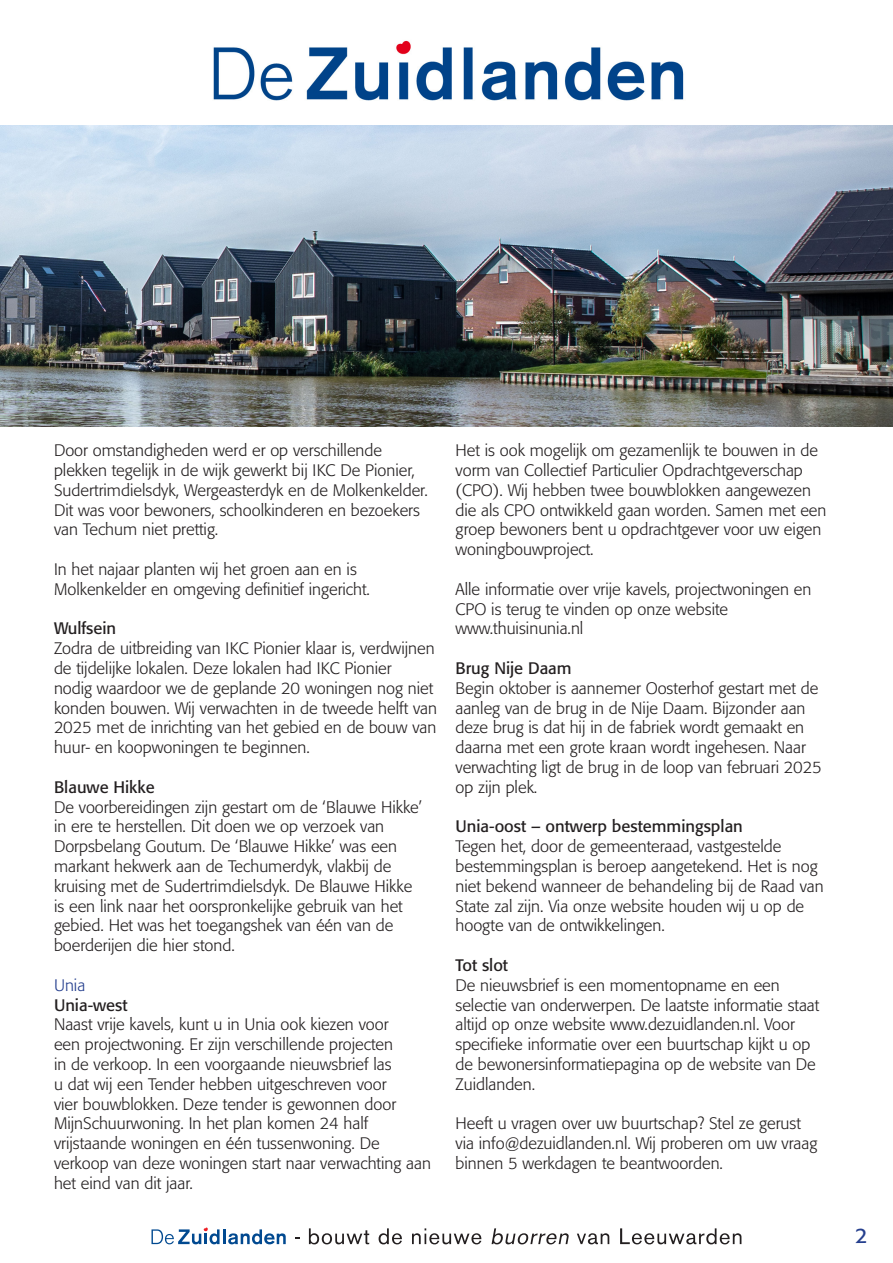
<style>
.page{position:relative;width:893px;height:1263px;background:#fff}
.page>*{position:absolute;margin:0;border:0;box-sizing:border-box;transform-origin:0 0}
.t1{font:21px "Formata";color:#253f8e}
.t2{font:300 16.5px/19.8px "Formata";color:#231f20}
.t3{font:16.5px "Formata";color:#231f20}
.t4{font:300 16.5px "Formata";color:#253f8e}
</style>
<div class="page">
<img style="left:213px;top:40px;width:471px;height:61px">
<svg style="left:309px;top:1228px;width:60px;height:16px"></svg>
<svg style="left:379px;top:1228px;width:23px;height:16px"></svg>
<svg style="left:412px;top:1228px;width:69px;height:16px"></svg>
<svg style="left:492px;top:1228px;width:77px;height:16px"></svg>
<svg style="left:577px;top:1233px;width:32px;height:11px"></svg>
<svg style="left:620px;top:1228px;width:121px;height:16px"></svg>
<svg style="left:151px;top:1227px;width:135px;height:17px"></svg>
<img style="left:0;top:125px;width:893px;height:302px">
<svg style="left:25px;top:183px;width:145px;height:145px;background:#8694a3"></svg>
<img style="left:51px;top:209px;width:93px;height:93px">
<svg style="left:151px;top:125px;width:94px;height:68px;background:#c7dcef"></svg>
<p class="t2" style="left:54px;top:441px;width:375px">Door omstandigheden werd er op verschillende plekken tegelijk in de wijk gewerkt bij IKC De Pionier, Sudertrimdielsdyk, Wergeasterdyk en de Molkenkelder.<br>Dit was voor bewoners, schoolkinderen en bezoekers van Techum niet prettig.</p>
<p class="t2" style="left:54px;top:559px;width:318px">In het najaar planten wij het groen aan en is<br>Molkenkelder en omgeving definitief ingericht.</p>
<p class="t3" style="left:54px;top:618px;width:64px">Wulfsein</p>
<p class="t2" style="left:54px;top:639px;width:385px">Zodra de uitbreiding van IKC Pionier klaar is, verdwijnen de tijdelijke lokalen. Deze lokalen had IKC Pionier<br>nodig waardoor we de geplande 20 woningen nog niet konden bouwen. Wij verwachten in de tweede helft van 2025 met de inrichting van het gebied en de bouw van huur- en koopwoningen te beginnen.</p>
<p class="t3" style="left:54px;top:777px;width:102px">Blauwe Hikke</p>
<p class="t2" style="left:54px;top:797px;width:370px">De voorbereidingen zijn gestart om de ‘Blauwe Hikke’ in ere te herstellen. Dit doen we op verzoek van Dorpsbelang Goutum. De ‘Blauwe Hikke’ was een markant hekwerk aan de Techumerdyk, vlakbij de kruising met de Sudertrimdielsdyk. De Blauwe Hikke is een link naar het oorspronkelijke gebruik van het gebied. Het was het toegangshek van één van de boerderijen die hier stond.</p>
<p class="t4" style="left:54px;top:975px;width:33px">Unia</p>
<p class="t3" style="left:54px;top:995px;width:75px">Unia-west</p>
<p class="t2" style="left:54px;top:1015px;width:378px">Naast vrije kavels, kunt u in Unia ook kiezen voor<br>een projectwoning. Er zijn verschillende projecten<br>in de verkoop. In een voorgaande nieuwsbrief las<br>u dat wij een Tender hebben uitgeschreven voor<br>vier bouwblokken. Deze tender is gewonnen door MijnSchuurwoning. In het plan komen 24 half vrijstaande woningen en één tussenwoning. De verkoop van deze woningen start naar verwachting aan het eind van dit jaar.</p>
<p class="t2" style="left:455px;top:441px;width:373px">Het is ook mogelijk om gezamenlijk te bouwen in de vorm van Collectief Particulier Opdrachtgeverschap (CPO). Wij hebben twee bouwblokken aangewezen die als CPO ontwikkeld gaan worden. Samen met een groep bewoners bent u opdrachtgever voor uw eigen woningbouwproject.</p>
<p class="t2" style="left:455px;top:579px;width:357px">Alle informatie over vrije kavels, projectwoningen en<br>CPO is terug te vinden op onze website</p>
<p class="t2" style="left:455px;top:619px;width:129px">www.thuisinunia.nl</p>
<p class="t3" style="left:455px;top:658px;width:118px">Brug Nije Daam</p>
<p class="t2" style="left:455px;top:678px;width:368px">Begin oktober is aannemer Oosterhof gestart met de aanleg van de brug in de Nije Daam. Bijzonder aan deze brug is dat hij in de fabriek wordt gemaakt en daarna met een grote kraan wordt ingehesen. Naar verwachting ligt de brug in de loop van februari 2025 op zijn plek.</p>
<p class="t3" style="left:455px;top:816px;width:289px">Unia-oost – ontwerp bestemmingsplan</p>
<p class="t2" style="left:455px;top:837px;width:370px">Tegen het, door de gemeenteraad, vastgestelde bestemmingsplan is beroep aangetekend. Het is nog niet bekend wanneer de behandeling bij de Raad van State zal zijn. Via onze website houden wij u op de hoogte van de ontwikkelingen.</p>
<p class="t3" style="left:455px;top:955px;width:54px">Tot slot</p>
<p class="t2" style="left:455px;top:975px;width:365px">De nieuwsbrief is een momentopname en een selectie van onderwerpen. De laatste informatie staat altijd op onze website www.dezuidlanden.nl. Voor specifieke informatie over een buurtschap kijkt u op de bewonersinformatiepagina op de website van De Zuidlanden.</p>
<p class="t2" style="left:455px;top:1114px;width:363px">Heeft u vragen over uw buurtschap? Stel ze gerust via info@dezuidlanden.nl. Wij proberen om uw vraag binnen 5 werkdagen te beantwoorden.</p>
<p class="t1" style="left:855px;top:1222px;width:14px">2</p>
</div>
